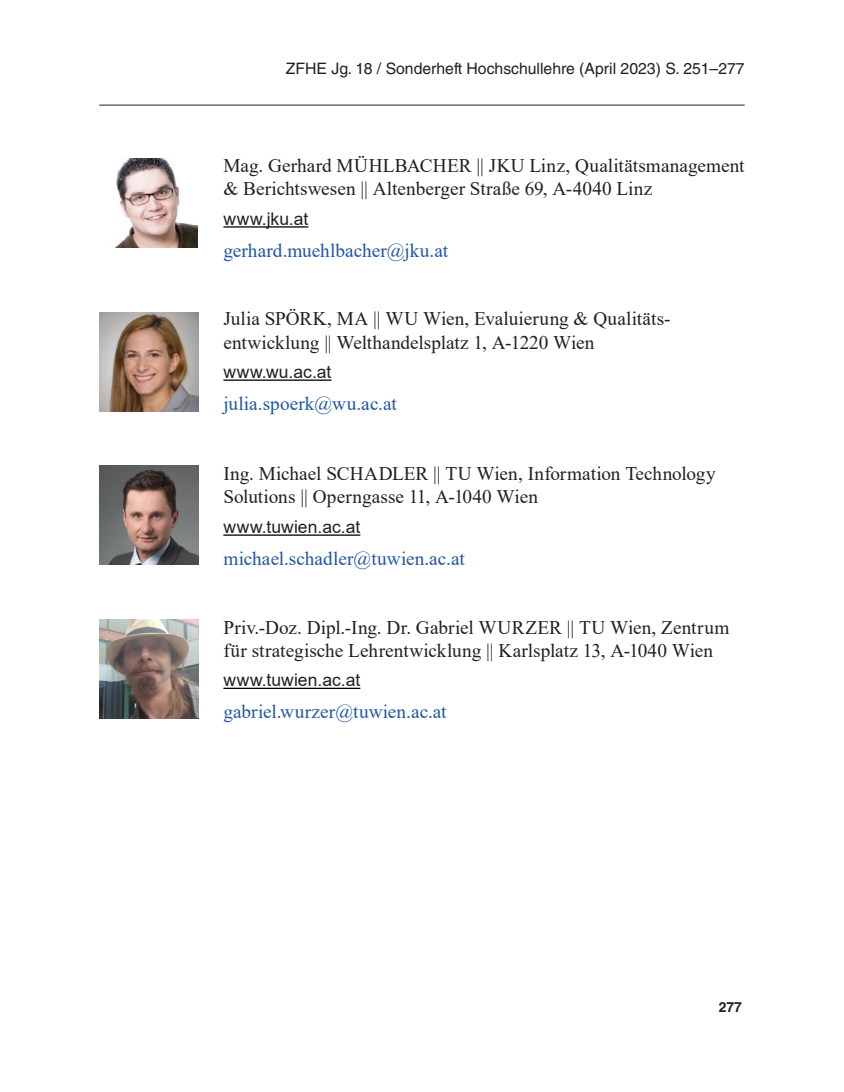
<style>
.page{position:relative;width:844px;height:1092px;background:#fff}
.page>*{position:absolute;margin:0;border:0;box-sizing:border-box;transform-origin:0 0}
.autoren-details{font:19.25px/23.1px "Times New Roman";color:#231f20}
.Mail{font:19.25px "Times New Roman";letter-spacing:.005em;color:#2155a5}
.URL{font:17.5px "Arial";letter-spacing:.005em;color:#231f20}
.t1{font:15.75px "Helvetica LT Std";color:#231f20}
.t2{font:700 14px "Helvetica LT Std";color:#231f20}
</style>
<div class="page">
<hr style="left:99px;top:105px;width:645px;height:1px;background:#231f20">
<hr style="left:223px;top:226px;width:85px;height:1px;background:#000">
<hr style="left:223px;top:379px;width:108px;height:2px;background:#000">
<hr style="left:223px;top:534px;width:137px;height:1px;background:#000">
<hr style="left:223px;top:687px;width:137px;height:2px;background:#000">
<img style="left:115px;top:159px;width:83px;height:88px">
<img style="left:99px;top:312px;width:99px;height:99px">
<img style="left:99px;top:465px;width:99px;height:100px">
<img style="left:99px;top:619px;width:99px;height:99px">
<p class="t1" style="left:286px;top:60px;width:460px">ZFHE Jg. 18 / Sonderheft Hochschullehre (April 2023) S. 251–277</p>
<p class="autoren-details" style="left:223px;top:153px;width:522px">Mag. Gerhard MÜHLBACHER || JKU Linz, Qualitätsmanagement &amp; Berichtswesen || Altenberger Straße 69, A-4040 Linz</p>
<p class="URL" style="left:223px;top:207px;width:86px">www.jku.at</p>
<p class="Mail" style="left:223px;top:237px;width:226px">gerhard.muehlbacher@jku.at</p>
<p class="autoren-details" style="left:223px;top:307px;width:447px">Julia SPÖRK, MA || WU Wien, Evaluierung &amp; Qualitäts&shy;entwicklung || Welthandelsplatz 1, A-1220 Wien</p>
<p class="URL" style="left:223px;top:360px;width:110px">www.wu.ac.at</p>
<p class="Mail" style="left:223px;top:390px;width:175px">julia.spoerk@wu.ac.at</p>
<p class="autoren-details" style="left:223px;top:461px;width:493px">Ing. Michael SCHADLER || TU Wien, Information Technology<br>Solutions || Operngasse 11, A-1040 Wien</p>
<p class="URL" style="left:223px;top:515px;width:138px">www.tuwien.ac.at</p>
<p class="Mail" style="left:223px;top:545px;width:243px">michael.schadler@tuwien.ac.at</p>
<p class="autoren-details" style="left:223px;top:615px;width:507px">Priv.-Doz. Dipl.-Ing. Dr. Gabriel WURZER || TU Wien, Zentrum für strategische Lehrentwicklung || Karlsplatz 13, A-1040 Wien</p>
<p class="URL" style="left:223px;top:668px;width:138px">www.tuwien.ac.at</p>
<p class="Mail" style="left:223px;top:698px;width:225px">gabriel.wurzer@tuwien.ac.at</p>
<p class="t2" style="left:718px;top:997px;width:25px">277</p>
</div>
